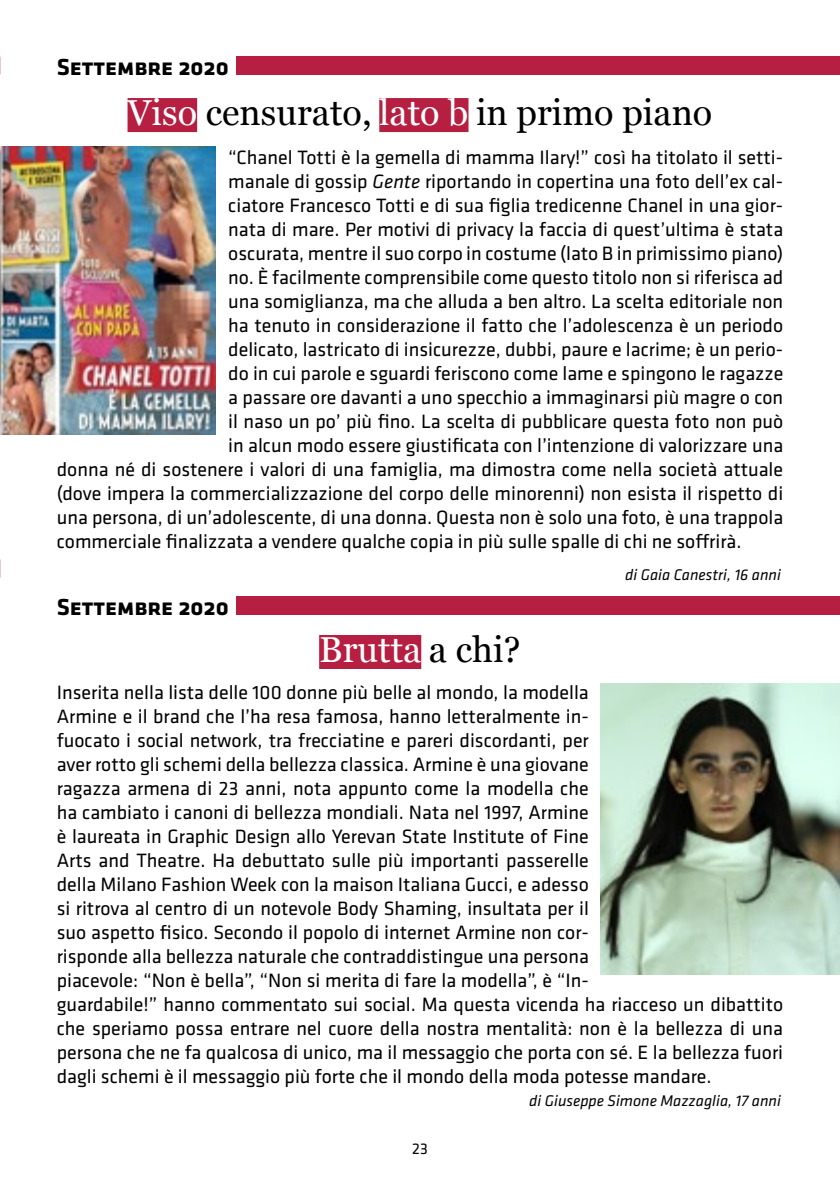
<style>
.page{position:relative;width:840px;height:1191px;background:#fff}
.page>*{position:absolute;margin:0;border:0;box-sizing:border-box;transform-origin:0 0}
.t1{font:36px "Georgia";color:#000}
.t2{font:36px "Georgia";color:#fff}
.t3{font:700 24px "Klavika";color:#000}
.t4{font:20px/24px "Klavika";color:#000}
.t5{font:italic 16px "Klavika";color:#000}
.t6{font:16px "Klavika";color:#000}
.s1{color:#fff}
.s2{font-style:italic}
.s3{color:#000}
</style>
<div class="page">
<img style="left:0;top:146px;width:215px;height:289px">
<img style="left:600px;top:683px;width:239px;height:291px">
<div style="left:237px;top:57px;width:602px;height:18px;background:#b61f41"></div>
<div style="left:237px;top:597px;width:602px;height:18px;background:#b61f41"></div>
<div style="left:127px;top:98px;width:70px;height:34px;background:#b61f41"></div>
<div style="left:379px;top:98px;width:89px;height:34px;background:#b61f41"></div>
<div style="left:319px;top:635px;width:102px;height:34px;background:#b61f41"></div>
<p class="t3" style="left:57px;top:54px;width:173px">Settembre 2020</p>
<h1 class="t1" style="left:127px;top:91px;width:586px"><span class="s1">Viso</span> censurato, <span class="s1">lato b</span> in primo piano</h1>
<p class="t4" style="left:228px;top:146px;width:556px">“Chanel Totti è la gemella di mamma Ilary!” così ha titolato il setti-</p>
<p class="t4" style="left:228px;top:170px;width:556px">manale di gossip <span class="s2">Gente</span> riportando in copertina una foto dell’ex cal-</p>
<p class="t4" style="left:228px;top:194px;width:556px">ciatore Francesco Totti e di sua figlia tredicenne Chanel in una gior-</p>
<p class="t4" style="left:228px;top:218px;width:556px">nata di mare. Per motivi di privacy la faccia di quest’ultima è stata</p>
<p class="t4" style="left:228px;top:242px;width:556px">oscurata, mentre il suo corpo in costume (lato B in primissimo piano)</p>
<p class="t4" style="left:228px;top:266px;width:556px">no. È facilmente comprensibile come questo titolo non si riferisca ad</p>
<p class="t4" style="left:228px;top:290px;width:556px">una somiglianza, ma che alluda a ben altro. La scelta editoriale non</p>
<p class="t4" style="left:228px;top:314px;width:556px">ha tenuto in considerazione il fatto che l’adolescenza è un periodo</p>
<p class="t4" style="left:228px;top:338px;width:556px">delicato, lastricato di insicurezze, dubbi, paure e lacrime; è un perio-</p>
<p class="t4" style="left:228px;top:362px;width:556px">do in cui parole e sguardi feriscono come lame e spingono le ragazze</p>
<p class="t4" style="left:228px;top:386px;width:556px">a passare ore davanti a uno specchio a immaginarsi più magre o con</p>
<p class="t4" style="left:228px;top:410px;width:556px">il naso un po’ più fino. La scelta di pubblicare questa foto non può</p>
<p class="t4" style="left:228px;top:434px;width:556px">in alcun modo essere giustificata con l’intenzione di valorizzare una</p>
<p class="t4" style="left:57px;top:458px;width:727px">donna né di sostenere i valori di una famiglia, ma dimostra come nella società attuale</p>
<p class="t4" style="left:57px;top:482px;width:727px">(dove impera la commercializzazione del corpo delle minorenni) non esista il rispetto di</p>
<p class="t4" style="left:57px;top:506px;width:727px">una persona, di un’adolescente, di una donna. Questa non è solo una foto, è una trappola</p>
<p class="t4" style="left:57px;top:530px;width:686px">commerciale finalizzata a vendere qualche copia in più sulle spalle di chi ne soffrirà.</p>
<p class="t3" style="left:57px;top:594px;width:173px">Settembre 2020</p>
<h1 class="t2" style="left:319px;top:628px;width:203px">Brutta <span class="s3">a chi?</span></h1>
<p class="t5" style="left:624px;top:566px;width:157px">di Gaia Canestri, 16 anni</p>
<p class="t4" style="left:57px;top:681px;width:727px">Inserita nella lista delle 100 donne più belle al mondo, la modella<br>Armine e il brand che l’ha resa famosa, hanno letteralmente in-<br>fuocato i social network, tra frecciatine e pareri discordanti, per<br>aver rotto gli schemi della bellezza classica. Armine è una giovane<br>ragazza armena di 23 anni, nota appunto come la modella che<br>ha cambiato i canoni di bellezza mondiali. Nata nel 1997, Armine<br>è laureata in Graphic Design allo Yerevan State Institute of Fine<br>Arts and Theatre. Ha debuttato sulle più importanti passerelle<br>della Milano Fashion Week con la maison Italiana Gucci, e adesso<br>si ritrova al centro di un notevole Body Shaming, insultata per il<br>suo aspetto fisico. Secondo il popolo di internet Armine non cor-<br>risponde alla bellezza naturale che contraddistingue una persona<br>piacevole: “Non è bella”, “Non si merita di fare la modella”, è “In-<br>guardabile!” hanno commentato sui social. Ma questa vicenda ha riacceso un dibattito che speriamo possa entrare nel cuore della nostra mentalità: non è la bellezza di una persona che ne fa qualcosa di unico, ma il messaggio che porta con sé. E la bellezza fuori dagli schemi è il messaggio più forte che il mondo della moda potesse mandare.</p>
<p class="t6" style="left:412px;top:1140px;width:17px">23</p>
<p class="t5" style="left:529px;top:1091px;width:253px">di Giuseppe Simone Mazzaglia, 17 anni</p>
</div>
